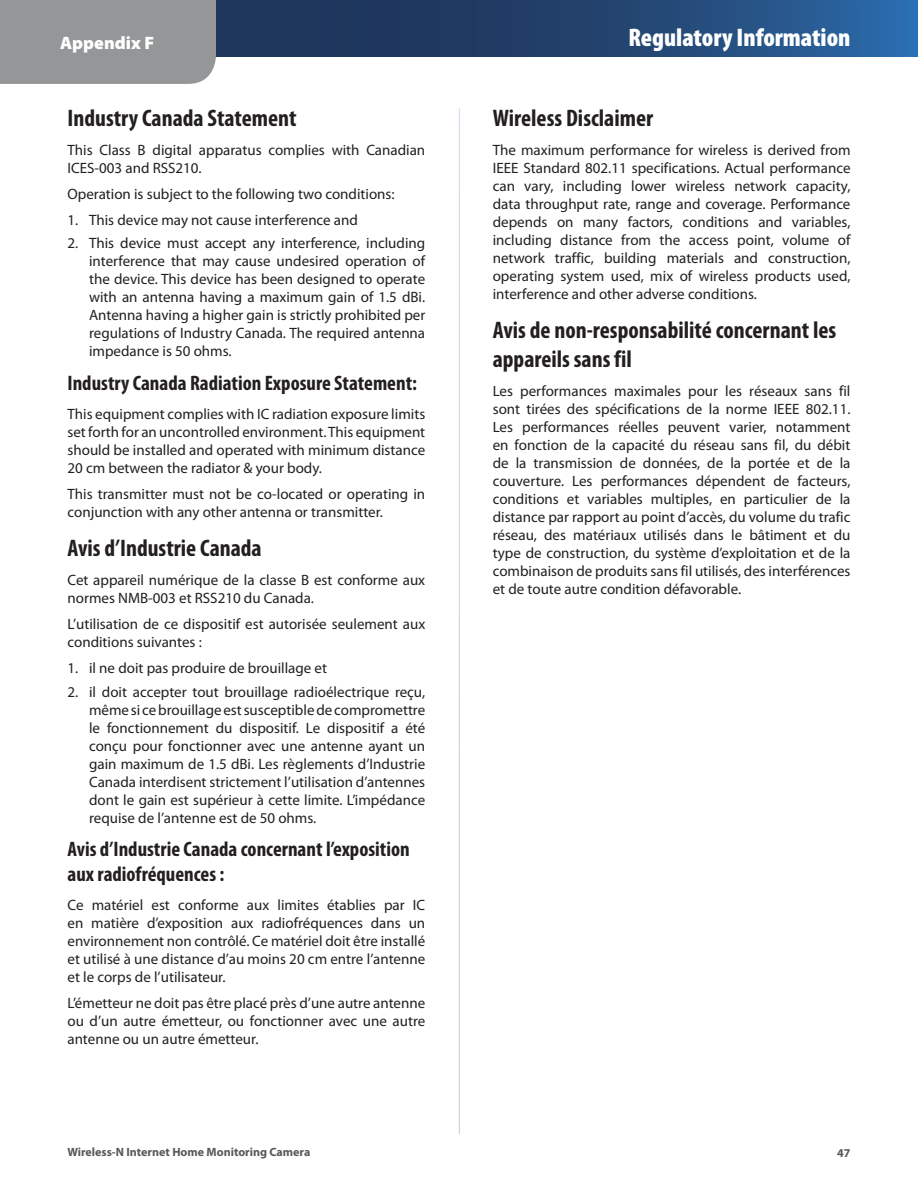
<style>
.page{position:relative;width:918px;height:1188px;background:#fff}
.page>*{position:absolute;margin:0;border:0;box-sizing:border-box;transform-origin:0 0}
.t1{font:900 condensed 25.5px "Myriad Pro";color:#fff}
.t2{font:700 condensed 24px/28.8px "Myriad Pro";color:#231f20}
.t3{font:700 condensed 21px/25.2px "Myriad Pro";color:#231f20}
.t4{font:900 18px "Myriad Pro";color:#fff}
.t5{font:15px/18px "Myriad Pro";color:#231f20;text-align:justify}
.t6{font:700 12px "Myriad Pro";color:#58595b}
</style>
<div class="page">
<div style="left:0;top:0;width:216px;height:84px;background:#949698"></div>
<svg style="left:219px;top:3px;width:696px;height:51px;background:#224573"></svg>
<p class="t4" style="left:60px;top:32px;width:95px">Appendix F</p>
<h1 class="t1" style="left:628px;top:21px;width:224px">Regulatory Information</h1>
<h2 class="t2" style="left:68px;top:103px;width:231px">Industry Canada Statement</h2>
<p class="t5" style="left:68px;top:141px;width:359px">This Class B digital apparatus complies with Canadian<br>ICES-003 and RSS210.</p>
<p class="t5" style="left:68px;top:185px;width:329px">Operation is subject to the following two conditions:</p>
<p class="t5" style="left:68px;top:211px;width:292px">1. This device may not cause interference and</p>
<p class="t5" style="left:89px;top:235px;width:338px;text-indent:-22px">2. This device must accept any interference, including interference that may cause undesired operation of the device. This device has been designed to operate with an antenna having a maximum gain of 1.5 dBi.<br>Antenna having a higher gain is strictly prohibited per regulations of Industry Canada. The required antenna impedance is 50 ohms.</p>
<h3 class="t3" style="left:68px;top:370px;width:351px">Industry Canada Radiation Exposure Statement:</h3>
<p class="t5" style="left:68px;top:405px;width:359px">This equipment complies with IC radiation exposure limits set forth for an uncontrolled environment. This equipment should be installed and operated with minimum distance 20 cm between the radiator &amp; your body.</p>
<p class="t5" style="left:68px;top:485px;width:359px">This transmitter must not be co-located or operating in conjunction with any other antenna or transmitter.</p>
<h2 class="t2" style="left:68px;top:533px;width:196px">Avis d’Industrie Canada</h2>
<p class="t5" style="left:68px;top:571px;width:359px">Cet appareil numérique de la classe B est conforme aux normes NMB-003 et RSS210 du Canada.</p>
<p class="t5" style="left:68px;top:615px;width:359px">L’utilisation de ce dispositif est autorisée seulement aux conditions suivantes :</p>
<p class="t5" style="left:68px;top:659px;width:261px">1. il ne doit pas produire de brouillage et</p>
<p class="t5" style="left:89px;top:683px;width:338px;text-indent:-22px">2. il doit accepter tout brouillage radioélectrique reçu, même si ce brouillage est susceptible de compromettre le fonctionnement du dispositif. Le dispositif a été conçu pour fonctionner avec une antenne ayant un gain maximum de 1.5 dBi. Les règlements d’Industrie Canada interdisent strictement l’utilisation d’antennes dont le gain est supérieur à cette limite. L’impédance requise de l’antenne est de 50 ohms.</p>
<h3 class="t3" style="left:68px;top:836px;width:344px">Avis d’Industrie Canada concernant l’exposition aux radiofréquences :</h3>
<p class="t5" style="left:68px;top:896px;width:359px">Ce matériel est conforme aux limites établies par IC en matière d’exposition aux radiofréquences dans un environnement non contrôlé. Ce matériel doit être installé et utilisé à une distance d’au moins 20 cm entre l’antenne et le corps de l’utilisateur.</p>
<p class="t5" style="left:68px;top:994px;width:359px">L’émetteur ne doit pas être placé près d’une autre antenne ou d’un autre émetteur, ou fonctionner avec une autre antenne ou un autre émetteur.</p>
<h2 class="t2" style="left:493px;top:103px;width:162px">Wireless Disclaimer</h2>
<p class="t5" style="left:493px;top:141px;width:359px">The maximum performance for wireless is derived from IEEE Standard 802.11 specifications. Actual performance can vary, including lower wireless network capacity, data throughput rate, range and coverage. Performance depends on many factors, conditions and variables, including distance from the access point, volume of network traffic, building materials and construction, operating system used, mix of wireless products used, interference and other adverse conditions.</p>
<h2 class="t2" style="left:493px;top:316px;width:345px">Avis de non-responsabilité concernant les appareils sans fil</h2>
<p class="t5" style="left:493px;top:382px;width:359px">Les performances maximales pour les réseaux sans fil sont tirées des spécifications de la norme IEEE 802.11.<br>Les performances réelles peuvent varier, notamment en fonction de la capacité du réseau sans fil, du débit de la transmission de données, de la portée et de la couverture. Les performances dépendent de facteurs, conditions et variables multiples, en particulier de la distance par rapport au point d’accès, du volume du trafic réseau, des matériaux utilisés dans le bâtiment et du type de construction, du système d’exploitation et de la combinaison de produits sans fil utilisés, des interférences et de toute autre condition défavorable.</p>
<p class="t6" style="left:68px;top:1145px;width:244px">Wireless-N Internet Home Monitoring Camera</p>
<p class="t6" style="left:837px;top:1147px;width:15px">47</p>
</div>
